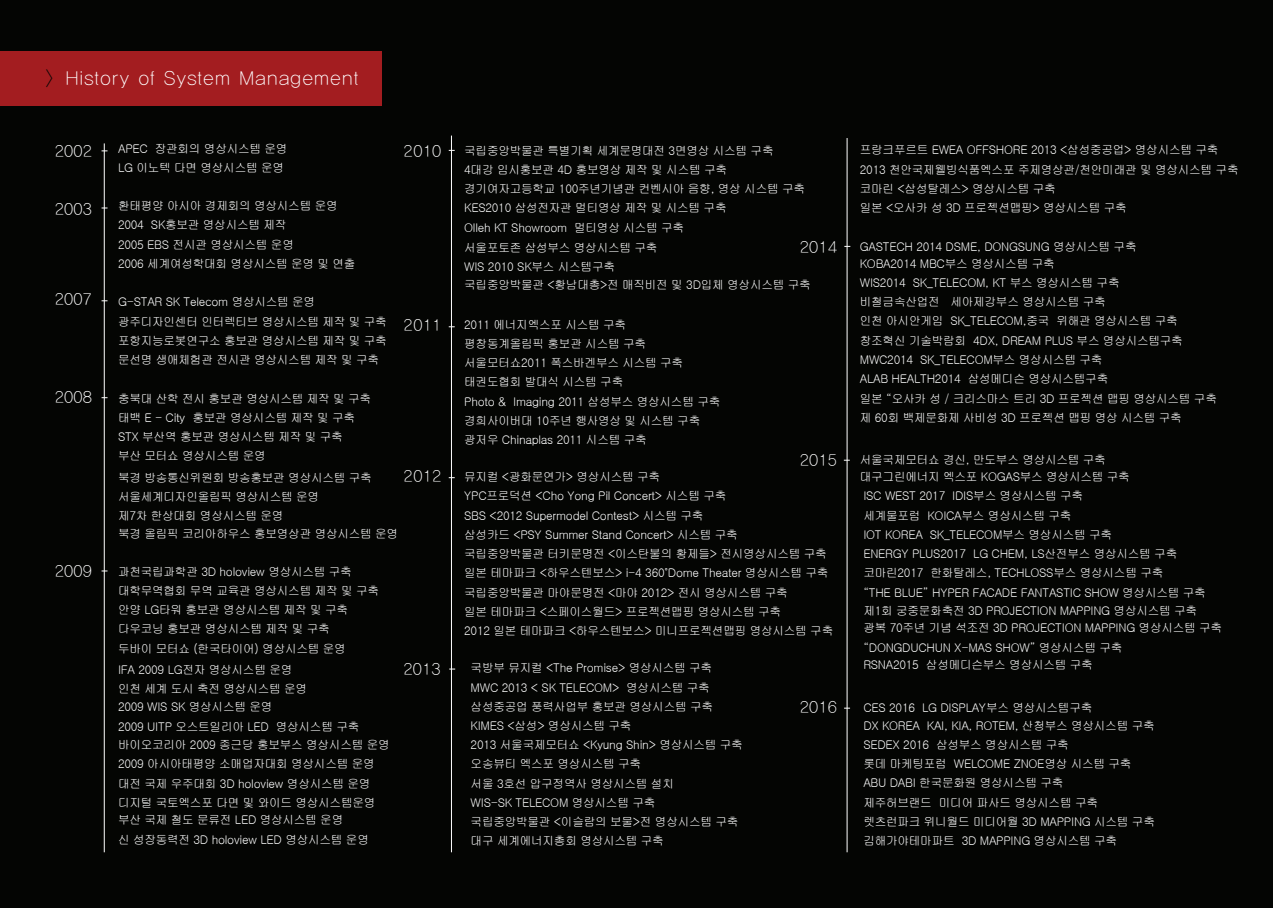
<style>
.page{position:relative;width:1273px;height:908px;background:#fff}
.page>*{position:absolute;margin:0;border:0;box-sizing:border-box;transform-origin:0 0}
.t1{font:19.25px "YDIYGO310";letter-spacing:.075em;color:#fff}
.t2{font:16.27px "YDIYGO310";letter-spacing:.01em;color:#fff}
.t3{font:12.04px/19.2px "YDIYGO320";letter-spacing:-.025em;color:#fff}
.s1{color:#040503}
</style>
<div class="page">
<div style="left:0;top:0;width:1273px;height:907px;background:#040503"></div>
<hr style="left:451px;top:135px;width:1px;height:717px;background:#fff">
<hr style="left:847px;top:138px;width:1px;height:714px;background:#fff">
<hr style="left:104px;top:143px;width:1px;height:709px;background:#fff">
<div style="left:0;top:51px;width:381px;height:55px;background:#a31d20"></div>
<h1 class="t1" style="left:46px;top:68px;width:314px"><span class="s1">&gt;</span> History of System Management</h1>
<h2 class="t2" style="left:55px;top:142px;width:39px">2002</h2>
<h2 class="t2" style="left:55px;top:200px;width:39px">2003</h2>
<h2 class="t2" style="left:55px;top:291px;width:39px">2007</h2>
<h2 class="t2" style="left:55px;top:388px;width:39px">2008</h2>
<h2 class="t2" style="left:55px;top:562px;width:39px">2009</h2>
<p class="t3" style="left:118px;top:138px;width:171px">APEC 장관회의 영상시스템 운영<br>LG 이노텍 다면 영상시스템 운영</p>
<p class="t3" style="left:118px;top:196px;width:239px">환태평양 아시아 경제회의 영상시스템 운영<br>2004 SK홍보관 영상시스템 제작<br>2005 EBS 전시관 영상시스템 운영<br>2006 세계여성학대회 영상시스템 운영 및 연출</p>
<p class="t3" style="left:118px;top:292px;width:270px">G-STAR SK Telecom 영상시스템 운영 광주디자인센터 인터렉티브 영상시스템 제작 및 구축 포항지능로봇연구소 홍보관 영상시스템 제작 및 구축 문선명 생애체험관 전시관 영상시스템 제작 및 구축</p>
<p class="t3" style="left:118px;top:388px;width:255px">충북대 산학 전시 홍보관 영상시스템 제작 및 구축 태백 E - City 홍보관 영상시스템 제작 및 구축<br>STX 부산역 홍보관 영상시스템 제작 및 구축<br>부산 모터쇼 영상시스템 운영</p>
<p class="t3" style="left:118px;top:468px;width:255px">북경 방송통신위원회 방송홍보관 영상시스템 구축 서울세계디자인올림픽 영상시스템 운영<br>제7차 한상대회 영상시스템 운영</p>
<p class="t3" style="left:118px;top:524px;width:282px">북경 올림픽 코리아하우스 홍보영상관 영상시스템 운영</p>
<h2 class="t2" style="left:404px;top:143px;width:39px">2010</h2>
<h2 class="t2" style="left:404px;top:316px;width:39px">2011</h2>
<h2 class="t2" style="left:404px;top:467px;width:39px">2012</h2>
<p class="t3" style="left:118px;top:561px;width:263px">과천국립과학관 3D holoview 영상시스템 구축 대학무역협회 무역 교육관 영상시스템 제작 및 구축 안양 LG타워 홍보관 영상시스템 제작 및 구축 다우코닝 홍보관 영상시스템 제작 및 구축<br>두바이 모터쇼 (한국타이어) 영상시스템 운영</p>
<p class="t3" style="left:118px;top:660px;width:191px">IFA 2009 LG전자 영상시스템 운영 인천 세계 도시 축전 영상시스템 운영</p>
<p class="t3" style="left:118px;top:697px;width:243px">2009 WIS SK 영상시스템 운영<br>2009 UITP 오스트일리아 LED 영상시스템 구축</p>
<p class="t3" style="left:118px;top:735px;width:273px">바이오코리아 2009 종근당 홍보부스 영상시스템 운영<br>2009 아시아태평양 소매업자대회 영상시스템 운영 대전 국제 우주대회 3D holoview 영상시스템 운영 디지털 국토엑스포 다면 및 와이드 영상시스템운영</p>
<p class="t3" style="left:118px;top:810px;width:252px">부산 국제 철도 문류전 LED 영상시스템 운영<br>신 성장동력전 3D holoview LED 영상시스템 운영</p>
<h2 class="t2" style="left:404px;top:660px;width:39px">2013</h2>
<p class="t3" style="left:464px;top:141px;width:342px">국립중앙박물관 특별기획 세계문명대전 3면영상 시스템 구축<br>4대강 임시홍보관 4D 홍보영상 제작 및 시스템 구축 경기여자고등학교 100주년기념관 컨벤시아 음향, 영상 시스템 구축<br>KES2010 삼성전자관 멀티영상 제작 및 시스템 구축<br>Olleh KT Showroom 멀티영상 시스템 구축</p>
<p class="t3" style="left:860px;top:140px;width:380px">프랑크푸르트 EWEA OFFSHORE 2013 &lt;삼성중공업&gt; 영상시스템 구축<br>2013 천안국제웰빙식품엑스포 주제영상관/천안미래관 및 영상시스템 구축 코마린 &lt;삼성탈레스&gt; 영상시스템 구축<br>일본 &lt;오사카 성 3D 프로젝션맵핑&gt; 영상시스템 구축</p>
<h2 class="t2" style="left:800px;top:238px;width:39px">2014</h2>
<p class="t3" style="left:860px;top:238px;width:278px;line-height:16.7px">GASTECH 2014 DSME, DONGSUNG 영상시스템 구축<br>KOBA2014 MBC부스 영상시스템 구축</p>
<p class="t3" style="left:860px;top:273px;width:325px">WIS2014 SK_TELECOM, KT 부스 영상시스템 구축 비철금속산업전 세아제강부스 영상시스템 구축<br>인천 아시안게임 SK_TELECOM,중국 위해관 영상시스템 구축 창조혁신 기술박람회 4DX, DREAM PLUS 부스 영상시스템구축<br>MWC2014 SK_TELECOM부스 영상시스템 구축<br>ALAB HEALTH2014 삼성메디슨 영상시스템구축</p>
<p class="t3" style="left:464px;top:238px;width:195px">서울포토존 삼성부스 영상시스템 구축<br>WIS 2010 SK부스 시스템구축</p>
<p class="t3" style="left:464px;top:275px;width:348px">국립중앙박물관 &lt;황남대총&gt;전 매직비전 및 3D입체 영상시스템 구축</p>
<p class="t3" style="left:464px;top:315px;width:258px">2011 에너지엑스포 시스템 구축<br>평창동계올림픽 홍보관 시스템 구축 서울모터쇼2011 폭스바겐부스 시스템 구축 태권도협회 발대식 시스템 구축<br>Photo &amp; Imaging 2011 삼성부스 영상시스템 구축 경희사이버대 10주년 행사영상 및 시스템 구축 광저우 Chinaplas 2011 시스템 구축</p>
<p class="t3" style="left:860px;top:388px;width:359px">일본 “오사카 성 / 크리스마스 트리 3D 프로젝션 맵핑 영상시스템 구축 제 60회 백제문화제 사비성 3D 프로젝션 맵핑 영상 시스템 구축</p>
<h2 class="t2" style="left:800px;top:451px;width:39px">2015</h2>
<p class="t3" style="left:860px;top:451px;width:271px;line-height:16.7px">서울국제모터쇼 경신, 만도부스 영상시스템 구축 대구그린에너지 엑스포 KOGAS부스 영상시스템 구축</p>
<p class="t3" style="left:863px;top:486px;width:344px">ISC WEST 2017 IDIS부스 영상시스템 구축<br>세계물포럼 KOICA부스 영상시스템 구축<br>IOT KOREA SK_TELECOM부스 영상시스템 구축<br>ENERGY PLUS2017 LG CHEM, LS산전부스 영상시스템 구축 코마린2017 한화탈레스, TECHLOSS부스 영상시스템 구축<br>“THE BLUE” HYPER FACADE FANTASTIC SHOW 영상시스템 구축</p>
<p class="t3" style="left:464px;top:467px;width:275px">뮤지컬 &lt;광화문연가&gt; 영상시스템 구축<br>YPC프로덕션 &lt;Cho Yong Pil Concert&gt; 시스템 구축<br>SBS &lt;2012 Supermodel Contest&gt; 시스템 구축 삼성카드 &lt;PSY Summer Stand Concert&gt; 시스템 구축</p>
<p class="t3" style="left:464px;top:544px;width:371px">국립중앙박물관 터키문명전 &lt;이스탄불의 황제들&gt; 전시영상시스템 구축 일본 테마파크 &lt;하우스텐보스&gt; i-4 360˚Dome Theater 영상시스템 구축 국립중앙박물관 마야문명전 &lt;마야 2012&gt; 전시 영상시스템 구축<br>일본 테마파크 &lt;스페이스월드&gt; 프로젝션맵핑 영상시스템 구축<br>2012 일본 테마파크 &lt;하우스텐보스&gt; 미니프로젝션맵핑 영상시스템 구축</p>
<p class="t3" style="left:863px;top:601px;width:360px;line-height:17.7px">제1회 궁중문화축전 3D PROJECTION MAPPING 영상시스템 구축 광복 70주년 기념 석조전 3D PROJECTION MAPPING 영상시스템 구축</p>
<p class="t3" style="left:863px;top:638px;width:261px;line-height:17.7px">“DONGDUCHUN X-MAS SHOW” 영상시스템 구축<br>RSNA2015 삼성메디슨부스 영상시스템 구축</p>
<p class="t3" style="left:471px;top:658px;width:274px">국방부 뮤지컬 &lt;The Promise&gt; 영상시스템 구축<br>MWC 2013 &lt; SK TELECOM&gt; 영상시스템 구축 삼성중공업 풍력사업부 홍보관 영상시스템 구축<br>KIMES &lt;삼성&gt; 영상시스템 구축<br>2013 서울국제모터쇼 &lt;Kyung Shin&gt; 영상시스템 구축 오송뷰티 엑스포 영상시스템 구축<br>서울 3호선 압구정역사 영상시스템 설치</p>
<h2 class="t2" style="left:800px;top:697px;width:39px">2016</h2>
<p class="t3" style="left:863px;top:698px;width:293px;line-height:18.1px">CES 2016 LG DISPLAY부스 영상시스템구축<br>DX KOREA KAI, KIA, ROTEM, 산청부스 영상시스템 구축</p>
<p class="t3" style="left:863px;top:734px;width:293px">SEDEX 2016 삼성부스 영상시스템 구축<br>롯데 마케팅포럼 WELCOME ZNOE영상 시스템 구축<br>ABU DABI 한국문화원 영상시스템 구축<br>제주허브랜드 미디어 파사드 영상시스템 구축 렛츠런파크 위니월드 미디어월 3D MAPPING 시스템 구축 김해가야테마파트 3D MAPPING 영상시스템 구축</p>
<p class="t3" style="left:471px;top:792px;width:269px">WIS-SK TELECOM 영상시스템 구축<br>국립중앙박물관 &lt;이슬람의 보물&gt;전 영상시스템 구축 대구 세계에너지총회 영상시스템 구축</p>
</div>
